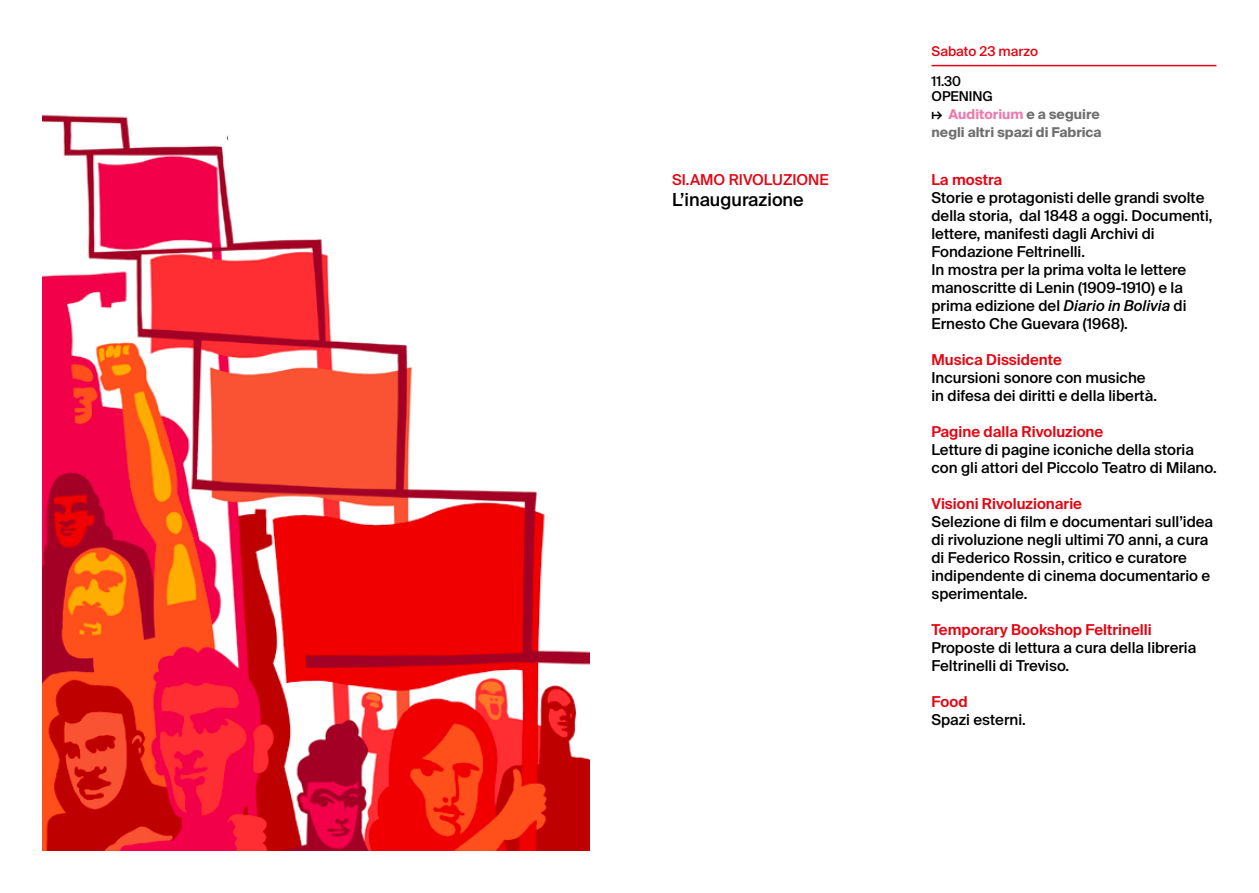
<style>
.page{position:relative;width:1259px;height:893px;background:#fff}
.page>*{position:absolute;margin:0;border:0;box-sizing:border-box;transform-origin:0 0}
.t1{font:500 18px "Suisse Intl";color:#000}
.t2{font:500 15px/18px "Suisse Intl";color:#000}
.t3{font:600 15px "Suisse Intl";color:#e30613}
.t4{font:500 15px "Suisse Intl";color:#e30613}
.t5{font:700 13.5px/18px "Suisse Intl";color:#706f6f}
.t6{font:500 13.5px "Suisse Intl";color:#e30613}
.t7{font:500 13.5px/15px "Suisse Intl";color:#000}
.s1{font-weight:500;color:#000}
.s2{color:#ee7aaa}
.s3{font-style:italic}
</style>
<div class="page">
<hr style="left:931px;top:65px;width:285px;height:1px;background:#e30613">
<img style="left:43px;top:114px;width:546px;height:736px">
<svg style="left:225px;top:114px;width:354px;height:122px"></svg>
<p class="t4" style="left:672px;top:171px;width:158px">SI.AMO RIVOLUZIONE</p>
<p class="t1" style="left:672px;top:189px;width:133px">L’inaugurazione</p>
<p class="t6" style="left:931px;top:43px;width:108px">Sabato 23 marzo</p>
<p class="t7" style="left:931px;top:74px;width:63px">11.30<br>OPENING</p>
<p class="t5" style="left:931px;top:105px;width:172px"><span class="s1">↦</span> <span class="s2">Auditorium</span> e a seguire negli altri spazi di Fabrica</p>
<p class="t3" style="left:931px;top:171px;width:72px">La mostra</p>
<p class="t2" style="left:931px;top:189px;width:282px">Storie e protagonisti delle grandi svolte della storia, dal 1848 a oggi. Documenti, lettere, manifesti dagli Archivi di Fondazione Feltrinelli.<br>In mostra per la prima volta le lettere manoscritte di Lenin (1909-1910) e la prima edizione del <span class="s3">Diario in Bolivia</span> di Ernesto Che Guevara (1968).</p>
<p class="t3" style="left:931px;top:351px;width:132px">Musica Dissidente</p>
<p class="t2" style="left:931px;top:369px;width:227px">Incursioni sonore con musiche in difesa dei diritti e della libertà.</p>
<p class="t3" style="left:931px;top:423px;width:173px">Pagine dalla Rivoluzione</p>
<p class="t2" style="left:931px;top:441px;width:287px">Letture di pagine iconiche della storia con gli attori del Piccolo Teatro di Milano.</p>
<p class="t3" style="left:931px;top:495px;width:152px">Visioni Rivoluzionarie</p>
<p class="t2" style="left:931px;top:513px;width:283px">Selezione di film e documentari sull’idea di rivoluzione negli ultimi 70 anni, a cura di Federico Rossin, critico e curatore indipendente di cinema documentario e sperimentale.</p>
<p class="t3" style="left:931px;top:621px;width:222px">Temporary Bookshop Feltrinelli</p>
<p class="t2" style="left:931px;top:639px;width:266px">Proposte di lettura a cura della libreria<br>Feltrinelli di Treviso.</p>
<p class="t3" style="left:931px;top:693px;width:38px">Food</p>
<p class="t2" style="left:931px;top:711px;width:96px">Spazi esterni.</p>
</div>
